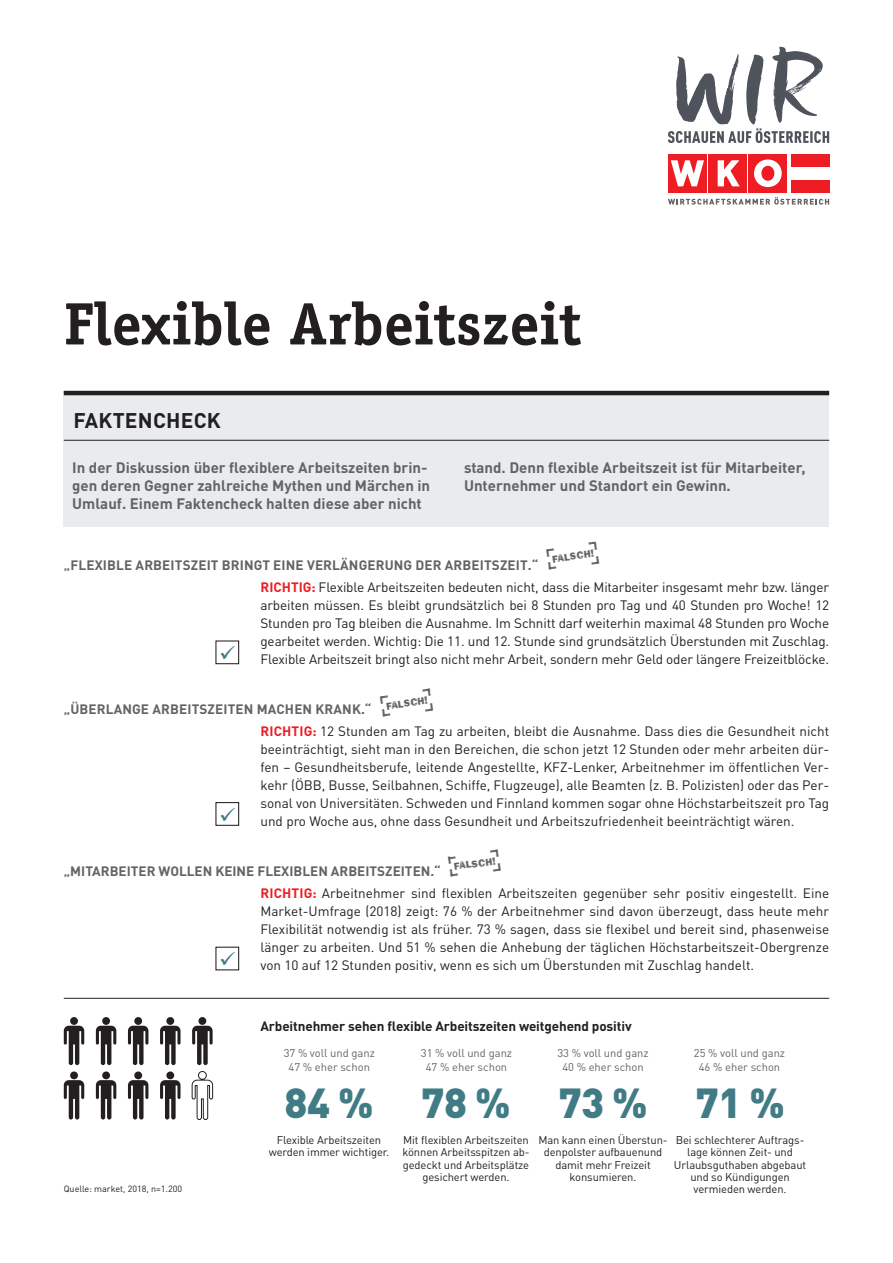
<style>
.page{position:relative;width:893px;height:1263px;background:#fff}
.page>*{position:absolute;margin:0;border:0;box-sizing:border-box;transform-origin:0 0}
.t1{font:700 60px "Officina Serif";color:#231f20}
.t2{font:900 41.4px "DIN Pro";letter-spacing:-.01em;color:#417c86}
.t3{font:700 21px "DIN Pro";letter-spacing:.01em;color:#231f20}
.t4{font:700 15px/18px "DIN Pro";color:#636366}
.t5{font:13.5px/18px "DIN Pro";color:#231f20;text-align:justify}
.t6{font:700 13.5px "DIN Pro";letter-spacing:.01em;color:#636366}
.t7{font:700 13.5px "DIN Pro";color:#231f20}
.t8{font:700 13.5px "DIN Pro";color:#ee1d23}
.t9{font:11.25px/12.5px "DIN Pro";letter-spacing:-.01em;color:#231f20;text-align:center}
.t10{font:11.25px/13.5px "DIN Pro";color:#636366;text-align:center}
.t11{font:10.5px "Frankie";color:#636366}
.t12{font:9px "DIN Pro";color:#231f20}
.s1{font-weight:700;color:#ee1d23}
</style>
<div class="page">
<div style="left:64px;top:391px;width:765px;height:136px;background:#e9ecee"></div>
<hr style="left:64px;top:391px;width:765px;height:4px;background:#231f20">
<hr style="left:64px;top:440px;width:765px;height:1px;background:#231f20">
<svg style="left:64px;top:1017px;width:20px;height:48px"></svg>
<svg style="left:64px;top:1071px;width:20px;height:48px"></svg>
<svg style="left:96px;top:1017px;width:20px;height:48px"></svg>
<svg style="left:96px;top:1071px;width:20px;height:48px"></svg>
<svg style="left:128px;top:1017px;width:20px;height:48px"></svg>
<svg style="left:128px;top:1071px;width:20px;height:48px"></svg>
<svg style="left:160px;top:1017px;width:21px;height:48px"></svg>
<svg style="left:160px;top:1071px;width:21px;height:48px"></svg>
<svg style="left:192px;top:1017px;width:21px;height:48px"></svg>
<svg style="left:191px;top:1071px;width:22px;height:49px"></svg>
<hr style="left:64px;top:998px;width:765px;height:1px;background:#231f20">
<div style="left:749px;top:154px;width:38px;height:39px;background:#ee1d23"></div>
<div style="left:708px;top:154px;width:39px;height:39px;background:#ee1d23"></div>
<svg style="left:668px;top:197px;width:161px;height:8px"></svg>
<svg style="left:718px;top:160px;width:22px;height:26px"></svg>
<div style="left:668px;top:154px;width:39px;height:39px;background:#ee1d23"></div>
<svg style="left:671px;top:160px;width:33px;height:26px"></svg>
<div style="left:791px;top:154px;width:38px;height:13px;background:#ee1d23"></div>
<div style="left:791px;top:180px;width:38px;height:13px;background:#ee1d23"></div>
<svg style="left:754px;top:159px;width:28px;height:28px"></svg>
<svg style="left:668px;top:46px;width:161px;height:97px"></svg>
<div style="left:215px;top:640px;width:24px;height:24px;border:1px solid #231f20"></div>
<div style="left:215px;top:802px;width:24px;height:24px;border:1px solid #231f20"></div>
<h1 class="t1" style="left:64px;top:287px;width:519px">Flexible Arbeitszeit</h1>
<h3 class="t3" style="left:74px;top:406px;width:149px">Faktencheck</h3>
<p class="t4" style="left:72px;top:457px;width:359px">I n der Diskussion über flexiblere Arbeitszeiten brin&shy;gen deren Gegner zahlreiche Mythen und Märchen in<br>Umlauf. Einem Faktencheck halten diese aber nicht</p>
<p class="t4" style="left:464px;top:457px;width:343px">stand. Denn flexible Arbeitszeit ist für M itarbeiter,<br>Unternehmer und Standort ein Gewinn.</p>
<p class="t6" style="left:64px;top:555px;width:476px">„Flexible Arbeitszeit bringt eine Verlängerung der Arbeitszeit.“</p>
<p class="t11" style="left:551px;top:553px;width:43px;rotate:-8deg">FALSCH!</p>
<p class="t8" style="left:261px;top:578px;width:9px">RICHTIG</p>
<p class="t5" style="left:260px;top:577px;width:570px;text-indent:51px"><span class="s1">:</span> Flexible Arbeitszeiten bedeuten nicht, dass die Mitarbeiter insgesamt mehr bzw. länger arbeiten müssen. Es bleibt grundsätzlich bei 8 Stunden pro Tag und 40 Stunden pro Woche! 12<br>Stunden pro Tag bleiben die Ausnahme. Im Schnitt darf weiterhin maximal 48 Stunden pro Woche gearbeitet werden. Wichtig: Die 11. und 12. Stunde sind grundsätzlich Überstunden mit Zuschlag.<br>Flexible Arbeitszeit bringt also nicht mehr Arbeit, sondern mehr Geld oder längere Freizeitblöcke.</p>
<p class="t6" style="left:64px;top:700px;width:309px">„überlange Arbeitszeiten machen krank.“</p>
<p class="t11" style="left:385px;top:700px;width:43px;rotate:-8deg">FALSCH!</p>
<p class="t5" style="left:260px;top:721px;width:570px;text-indent:52px"><span class="s1">:</span> 12 Stunden am Tag zu arbeiten, bleibt die Ausnahme. Dass dies die Gesundheit nicht beeinträchtigt, sieht man in den Bereichen, die schon jetzt 12 Stunden oder mehr arbeiten dür&shy;fen – Gesundheitsberufe, leitende Angestellte, KFZ-Lenker, Arbeitnehmer im öffentlichen Ver&shy;kehr (ÖBB, Busse, Seilbahnen, Schiffe, Flugzeuge), alle Beamten (z. B. Polizisten) oder das Per&shy;sonal von Universitäten. Schweden und Finnland kommen sogar ohne Höchstarbeitszeit pro Tag und pro Woche aus, ohne dass Gesundheit und Arbeitszufriedenheit beeinträchtigt wären.</p>
<p class="t8" style="left:261px;top:722px;width:9px">RICHTIG</p>
<p class="t6" style="left:64px;top:862px;width:378px">„M itarbeiter wollen keine flexiblen Arbeitszeiten.“</p>
<p class="t11" style="left:453px;top:860px;width:43px;rotate:-8deg">FALSCH!</p>
<p class="t8" style="left:261px;top:884px;width:9px">RICHTIG</p>
<p class="t5" style="left:260px;top:883px;width:570px;text-indent:52px"><span class="s1">:</span> Arbeitnehmer sind flexiblen Arbeitszeiten gegenüber sehr positiv eingestellt. Eine Market-Umfrage (2018) zeigt: 76 % der Arbeitnehmer sind davon überzeugt, dass heute mehr Flexibilität notwendig ist als früher. 73 % sagen, dass sie flexibel und bereit sind, phasenweise länger zu arbeiten. Und 51 % sehen die Anhebung der täglichen Höchstarbeitszeit-Obergrenze von 10 auf 12 Stunden positiv, wenn es sich um Überstunden mit Zuschlag handelt.</p>
<p class="t7" style="left:260px;top:1017px;width:373px">Arbeitnehmer sehen flexible Arbeitszeiten weitgehend positiv</p>
<p class="t10" style="left:284px;top:1046px;width:93px">37 % voll und ganz<br>47 % eher schon</p>
<p class="t10" style="left:421px;top:1046px;width:93px">31 % voll und ganz<br>47 % eher schon</p>
<p class="t10" style="left:557px;top:1046px;width:93px">33 % voll und ganz<br>40 % eher schon</p>
<p class="t10" style="left:694px;top:1046px;width:93px">25 % voll und ganz<br>46 % eher schon</p>
<p class="t12" style="left:64px;top:1183px;width:120px">Quelle: market, 2018, n=1.200</p>
<h2 class="t2" style="left:284px;top:1075px;width:502px">84 % 78 % 73 % 71 %</h2>
<p class="t9" style="left:269px;top:1133px;width:122px">Flexible Arbeitszeiten werden immer wichtiger.</p>
<p class="t9" style="left:402px;top:1133px;width:129px">Mit flexiblen Arbeitszeiten können Arbeitsspitzen ab&shy;gedeckt und Arbeitsplätze gesichert werden.</p>
<p class="t9" style="left:538px;top:1133px;width:131px">Man kann einen Überstun&shy;denpolster aufbauenund damit mehr Freizeit konsumieren.</p>
<p class="t9" style="left:674px;top:1133px;width:134px">Bei schlechterer Auftrags&shy;lage können Zeit- und<br>Urlaubsguthaben abgebaut und so Kündigungen vermieden werden.</p>
</div>
